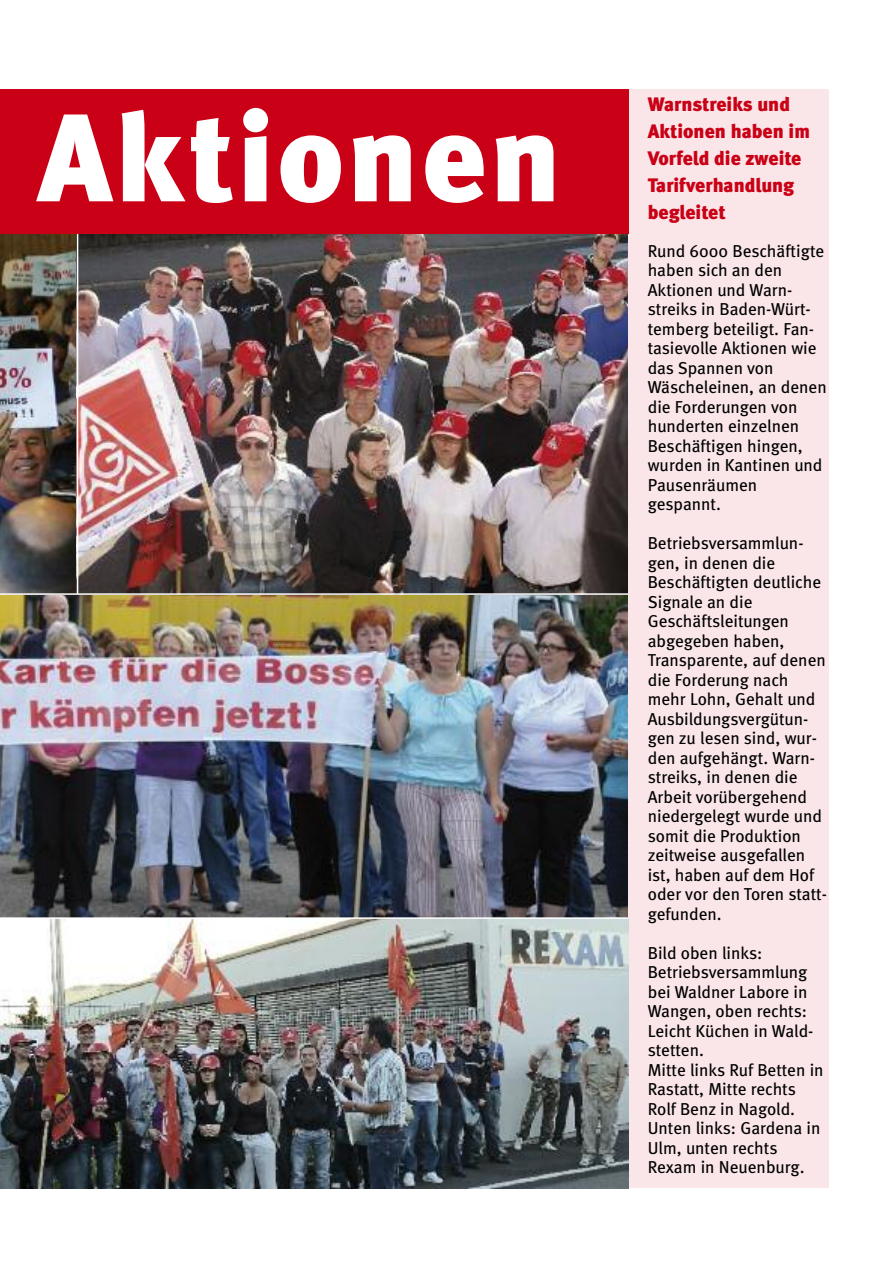
<style>
.page{position:relative;width:893px;height:1263px;background:#fff}
.page>*{position:absolute;margin:0;border:0;box-sizing:border-box;transform-origin:0 0}
.t1{font:900 124.5px "Meta";letter-spacing:.03em;color:#fff}
.t2{font:900 19.5px/27px "Meta";color:#ca0016}
.t3{font:17.25px/19.5px "Meta";color:#000}
</style>
<div class="page">
<img style="left:0;top:234px;width:77px;height:362px">
<img style="left:0;top:596px;width:628px;height:321px">
<img style="left:78px;top:234px;width:550px;height:359px">
<div style="left:628px;top:89px;width:201px;height:1099px;background:#fae6e8"></div>
<img style="left:0;top:919px;width:628px;height:269px">
<hr style="left:0;top:593px;width:628px;height:2px;background:#fff">
<div style="left:0;top:89px;width:628px;height:145px;background:#ca0016"></div>
<h1 class="t1" style="left:38px;top:116px;width:525px">Aktionen</h1>
<p class="t2" style="left:648px;top:93px;width:164px">Warnstreiks und<br>Aktionen haben im<br>Vorfeld die zweite<br>Tarifverhandlung begleitet</p>
<p class="t3" style="left:648px;top:243px;width:180px">Rund 6000 Beschäftigte haben sich an den<br>Aktionen und Warn&shy;streiks in Baden-Würt&shy;temberg beteiligt. Fan&shy;tasievolle Aktionen wie das Spannen von<br>Wäscheleinen, an denen die Forderungen von hunderten einzelnen<br>Beschäftigen hingen, wurden in Kantinen und<br>Pausenräumen gespannt.</p>
<p class="t3" style="left:648px;top:535px;width:181px">Betriebsversammlun&shy;gen, in denen die<br>Beschäftigten deutliche<br>Signale an die<br>Geschäftsleitungen abgegeben haben,<br>Transparente, auf denen die Forderung nach mehr Lohn, Gehalt und<br>Ausbildungsvergütun&shy;gen zu lesen sind, wur&shy;den aufgehängt. Warn&shy;streiks, in denen die<br>Arbeit vorübergehend niedergelegt wurde und somit die Produktion zeitweise ausgefallen ist, haben auf dem Hof oder vor den Toren statt&shy;gefunden.</p>
<p class="t3" style="left:648px;top:945px;width:177px">Bild oben links:<br>Betriebsversammlung bei Waldner Labore in<br>Wangen, oben rechts:<br>Leicht Küchen in Wald&shy;stetten.<br>Mitte links Ruf Betten in<br>Rastatt, Mitte rechts<br>Rolf Benz in Nagold.<br>Unten links: Gardena in<br>Ulm, unten rechts<br>Rexam in Neuenburg.</p>
</div>
